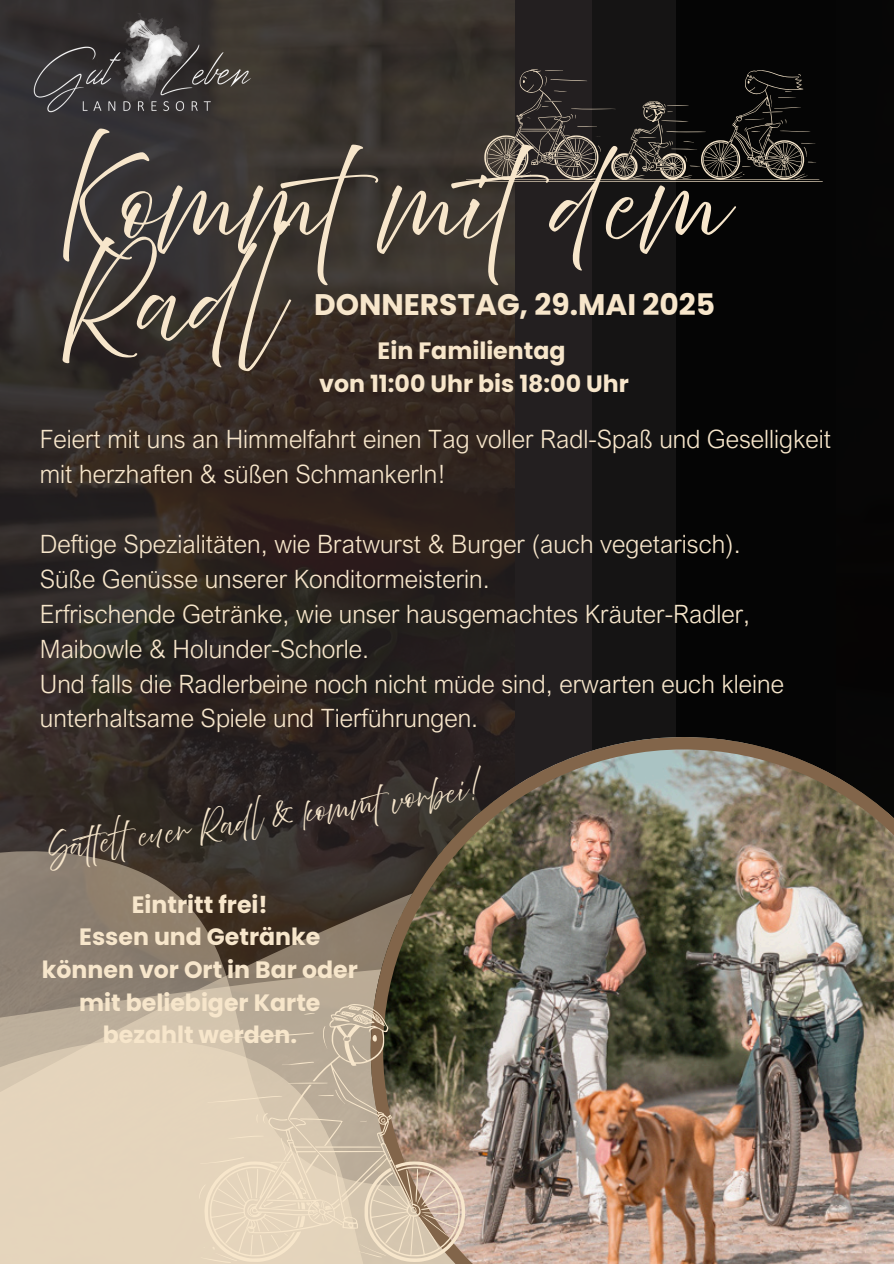
<style>
.page{position:relative;width:894px;height:1264px;background:#fff}
.page>*{position:absolute;margin:0;border:0;box-sizing:border-box;transform-origin:0 0}
.t1{font:87.15px/96.8px "ATB Script";color:#f7e6cb}
.t2{font:700 29.7px "Poppins";color:#f7e6cb}
.t3{font:25.5px "ATB Script";color:#f7e6cb}
.t4{font:300 25.2px/34.8px "Arial Nova";color:#f7e6cb}
.t5{font:700 23.7px/32.7px "Poppins";color:#f7e6cb;text-align:center}
</style>
<div class="page">
<img style="left:0;top:0;width:515px;height:737px">
<svg style="left:0;top:748px;width:370px;height:209px;background:#4b4139"></svg>
<svg style="left:0;top:957px;width:370px;height:306px;background:#ccbda7"></svg>
<div style="left:515px;top:0;width:321px;height:820px;background:#231f20"></div>
<div style="left:591px;top:0;width:302px;height:820px;background:#111"></div>
<div style="left:675px;top:0;width:218px;height:820px;background:#000"></div>
<img style="left:370px;top:737px;width:523px;height:526px">
<img style="left:30px;top:13px;width:223px;height:112px">
<svg style="left:465px;top:69px;width:355px;height:112px"></svg>
<svg style="left:199px;top:1003px;width:266px;height:260px;background:#beaf99"></svg>
<p class="t1" style="left:63px;top:154px;width:663px">Kommtmitdem<br>Radl</p>
<p class="t2" style="left:314px;top:283px;width:402px">DONNERSTAG, 29.MAI 2025</p>
<p class="t5" style="left:319px;top:334px;width:311px">Ein Familientag<br>von 11:00 Uhr bis 18:00 Uhr</p>
<p class="t4" style="left:40px;top:421px;width:792px">Feiert mit uns an Himmelfahrt einen Tag voller Radl-Spaß und Geselligkeit mit herzhaften &amp; süßen Schmankerln!</p>
<h1 class="t4" style="left:40px;top:526px;width:702px">Deftige Spezialitäten, wie Bratwurst &amp; Burger (auch vegetarisch).</h1>
<h2 class="t4" style="left:40px;top:561px;width:451px">Süße Genüsse unserer Konditormeisterin.</h2>
<h3 class="t4" style="left:40px;top:596px;width:711px">Erfrischende Getränke, wie unser hausgemachtes Kräuter-Radler,<br>Maibowle &amp; Holunder-Schorle.</h3>
<p class="t4" style="left:40px;top:665px;width:745px">Und falls die Radlerbeine noch nicht müde sind, erwarten euch kleine unterhaltsame Spiele und Tierführungen.</p>
<p class="t3" style="left:45px;top:833px;width:440px;rotate:-8deg">Sat elt euer Radl &amp; kommt vorbei!</p>
<p class="t5" style="left:42px;top:888px;width:317px">Eintritt frei!<br>Essen und Getränke können vor Ort in Bar oder mit beliebiger Karte bezahlt werden.</p>
</div>
